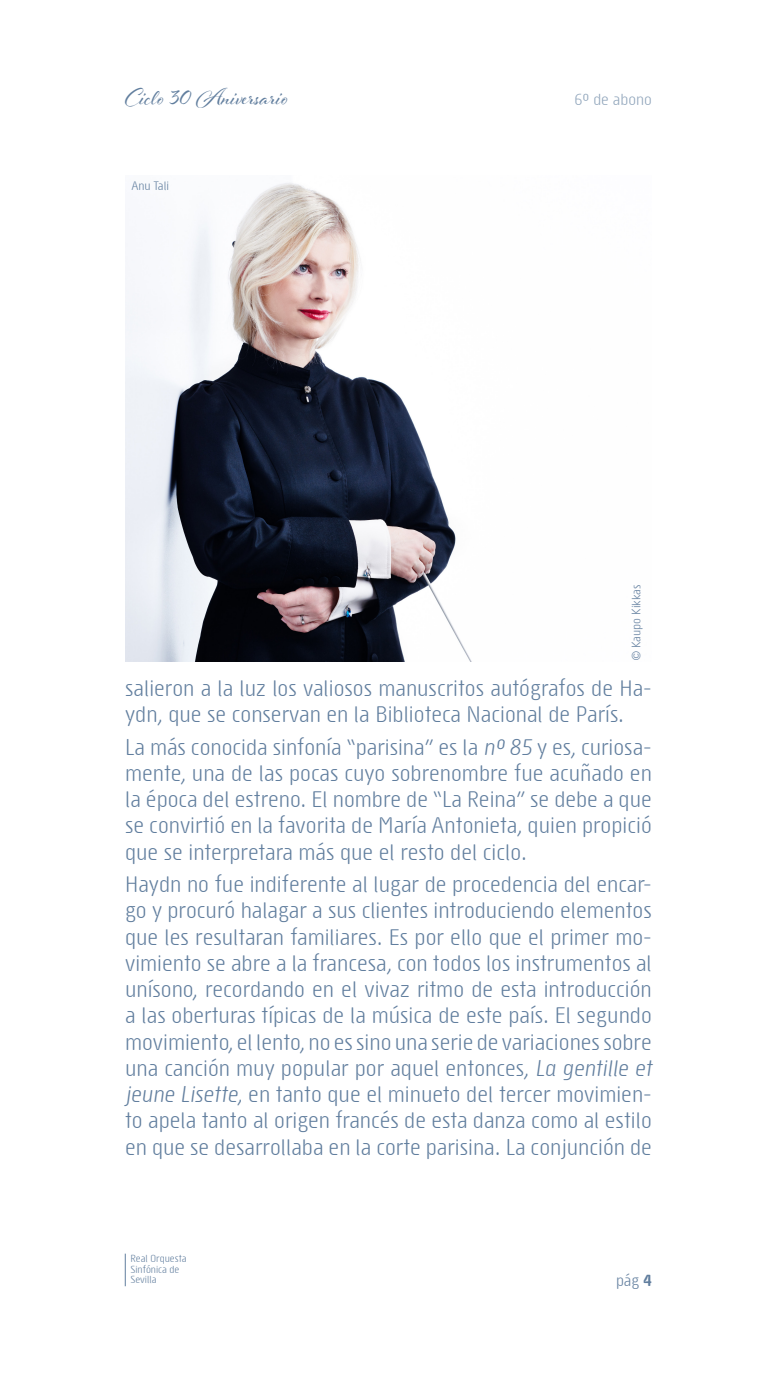
<style>
.page{position:relative;width:777px;height:1380px;background:#fff}
.page>*{position:absolute;margin:0;border:0;box-sizing:border-box;transform-origin:0 0}
.t1{font:25px "Al Fresco";color:#617e9e}
.TRIPA_PROGRAMA{font:21.88px/26.2px "Sys TT";color:#617e9e;text-align:justify}
.t2{font:15.62px "Sys TT";color:#90a5bb}
.t3{font:15.62px "Sys TT";color:#617e9e}
.parrafo_capitular{font:11.88px "Sys TT";color:#617e9e}
.t4{font:10px/10.8px "Sys TT";color:#617e9e}
.s1{font-style:italic}
.s2{font-weight:700}
</style>
<div class="page">
<hr style="left:125px;top:1254px;width:1px;height:32px;background:#617e9e">
<img style="left:125px;top:182px;width:346px;height:479px">
<p class="t1" style="left:125px;top:81px;width:165px">Ciclo 30 Aniversario</p>
<p class="t2" style="left:574px;top:89px;width:79px">6º de abono</p>
<p class="parrafo_capitular" style="left:131px;top:178px;width:39px">Anu Tali</p>
<p class="parrafo_capitular" style="left:628px;top:661px;width:78px;rotate:-90deg">© Kaupo Kikkas</p>
<p class="TRIPA_PROGRAMA" style="left:125px;top:674px;width:528px">salieron a la luz los valiosos manuscritos autógrafos de Ha&shy;ydn, que se conservan en la Biblioteca Nacional de París.</p>
<p class="TRIPA_PROGRAMA" style="left:125px;top:733px;width:528px">La más conocida sinfonía “parisina” es la <span class="s1">nº 85</span> y es, curiosa&shy;mente, una de las pocas cuyo sobrenombre fue acuñado en la época del estreno. El nombre de “La Reina” se debe a que se convirtió en la favorita de María Antonieta, quien propició que se interpretara más que el resto del ciclo.</p>
<p class="TRIPA_PROGRAMA" style="left:125px;top:870px;width:528px">Haydn no fue indiferente al lugar de procedencia del encar&shy;go y procuró halagar a sus clientes introduciendo elementos que les resultaran familiares. Es por ello que el primer mo&shy;vimiento se abre a la francesa, con todos los instrumentos al unísono, recordando en el vivaz ritmo de esta introducción a las oberturas típicas de la música de este país. El segundo movimiento, el lento, no es sino una serie de variaciones sobre una canción muy popular por aquel entonces, <span class="s1">La gentille et jeune Lisette,</span> en tanto que el minueto del tercer movimien&shy;to apela tanto al origen francés de esta danza como al estilo en que se desarrollaba en la corte parisina. La conjunción de</p>
<p class="t4" style="left:130px;top:1252px;width:58px">Real Orquesta<br>Sinfónica de<br>Sevilla</p>
<p class="t3" style="left:615px;top:1270px;width:37px">pág <span class="s2">4</span></p>
</div>
